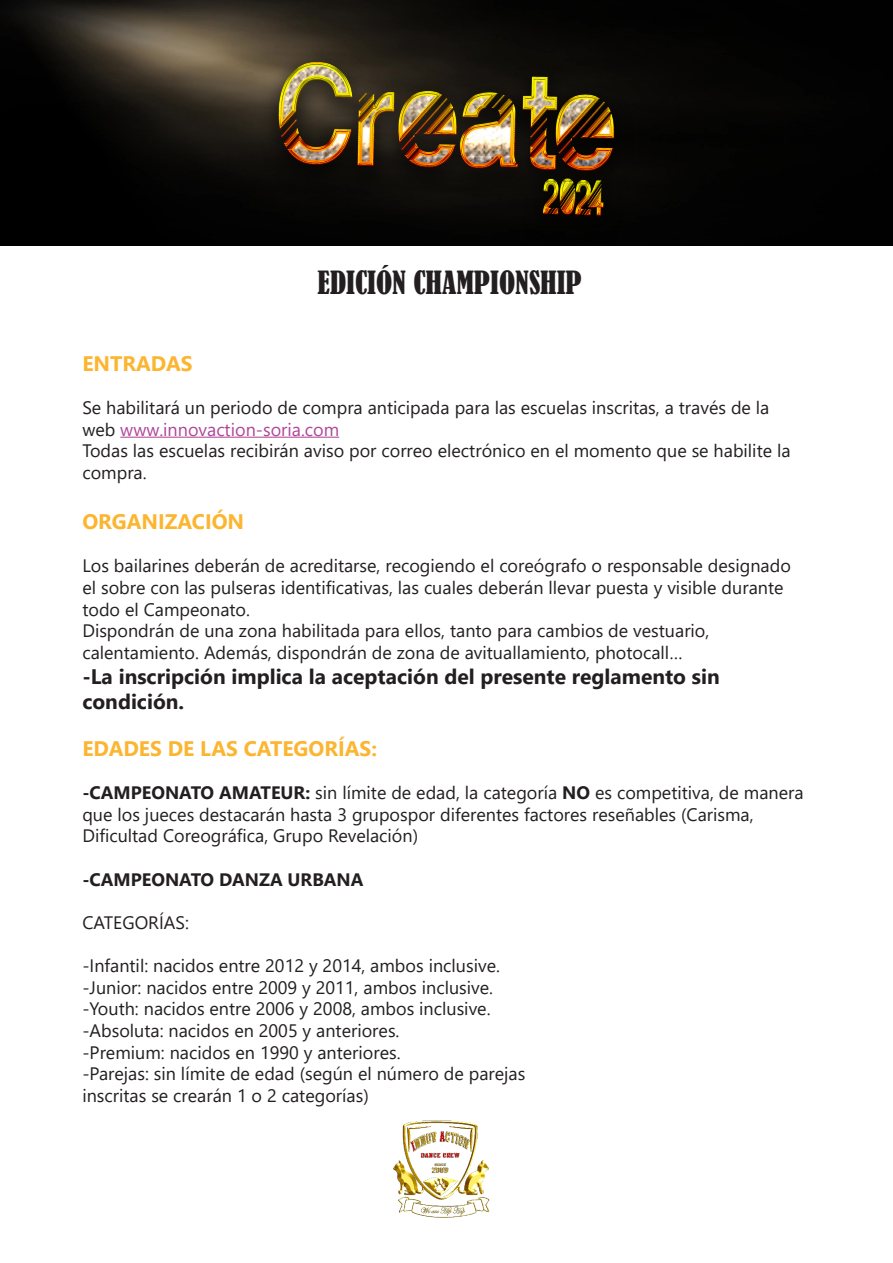
<style>
.page{position:relative;width:893px;height:1263px;background:#fff}
.page>*{position:absolute;margin:0;border:0;box-sizing:border-box;transform-origin:0 0}
.t1{font:condensed 30px "Bernard";color:#231f20}
.t2{font:700 21px/25.2px "Segoe UI";color:#231f20}
.t3{font:700 21px "Segoe UI";color:#fcb530}
.t4{font:18px/21.6px "Segoe UI";color:#231f20}
.t5{font:700 18px "Segoe UI";color:#231f20}
.s1{color:#b14599}
.s2{font-weight:700}
</style>
<div class="page">
<img style="left:393px;top:1120px;width:97px;height:98px">
<img style="left:0;top:0;width:893px;height:246px">
<img style="left:212px;top:3px;width:469px;height:243px">
<hr style="left:120px;top:437px;width:219px;height:1px;background:#b14599">
<p class="t1" style="left:318px;top:265px;width:266px">EDICIÓN CHAMPIONSHIP</p>
<p class="t3" style="left:82px;top:344px;width:112px">ENTRADAS</p>
<p class="t4" style="left:82px;top:395px;width:689px">Se habilitará un periodo de compra anticipada para las escuelas inscritas, a través de la web <span class="s1">www.innovaction-soria.com</span></p>
<p class="t4" style="left:82px;top:438px;width:710px">Todas las escuelas recibirán aviso por correo electrónico en el momento que se habilite la compra.</p>
<p class="t3" style="left:82px;top:502px;width:163px">ORGANIZACIÓN</p>
<p class="t4" style="left:82px;top:554px;width:710px">Los bailarines deberán de acreditarse, recogiendo el coreógrafo o responsable designado el sobre con las pulseras identificativas, las cuales deberán llevar puesta y visible durante todo el Campeonato.</p>
<p class="t4" style="left:82px;top:618px;width:628px">Dispondrán de una zona habilitada para ellos, tanto para cambios de vestuario, calentamiento. Además, dispondrán de zona de avituallamiento, photocall…</p>
<p class="t2" style="left:82px;top:662px;width:639px">-La inscripción implica la aceptación del presente reglamento sin condición.</p>
<p class="t3" style="left:82px;top:729px;width:296px">EDADES DE LAS CATEGORÍAS:</p>
<p class="t4" style="left:82px;top:780px;width:723px"><span class="s2">-CAMPEONATO AMATEUR:</span> sin límite de edad, la categoría <span class="s2">NO</span> es competitiva, de manera que los jueces destacarán hasta 3 grupospor diferentes factores reseñables (Carisma,<br>Dificultad Coreográfica, Grupo Revelación)</p>
<p class="t5" style="left:82px;top:862px;width:283px">-CAMPEONATO DANZA URBANA</p>
<p class="t4" style="left:82px;top:910px;width:108px">CATEGORÍAS:</p>
<p class="t4" style="left:82px;top:953px;width:419px">-Infantil: nacidos entre 2012 y 2014, ambos inclusive.</p>
<p class="t4" style="left:82px;top:975px;width:412px">-Junior: nacidos entre 2009 y 2011, ambos inclusive.</p>
<p class="t4" style="left:82px;top:996px;width:410px">-Youth: nacidos entre 2006 y 2008, ambos inclusive.</p>
<p class="t4" style="left:82px;top:1018px;width:319px">-Absoluta: nacidos en 2005 y anteriores.</p>
<p class="t4" style="left:82px;top:1040px;width:320px">-Premium: nacidos en 1990 y anteriores.</p>
<p class="t4" style="left:82px;top:1061px;width:444px">-Parejas: sin límite de edad (según el número de parejas</p>
<p class="t4" style="left:82px;top:1083px;width:288px">inscritas se crearán 1 o 2 categorías)</p>
</div>
